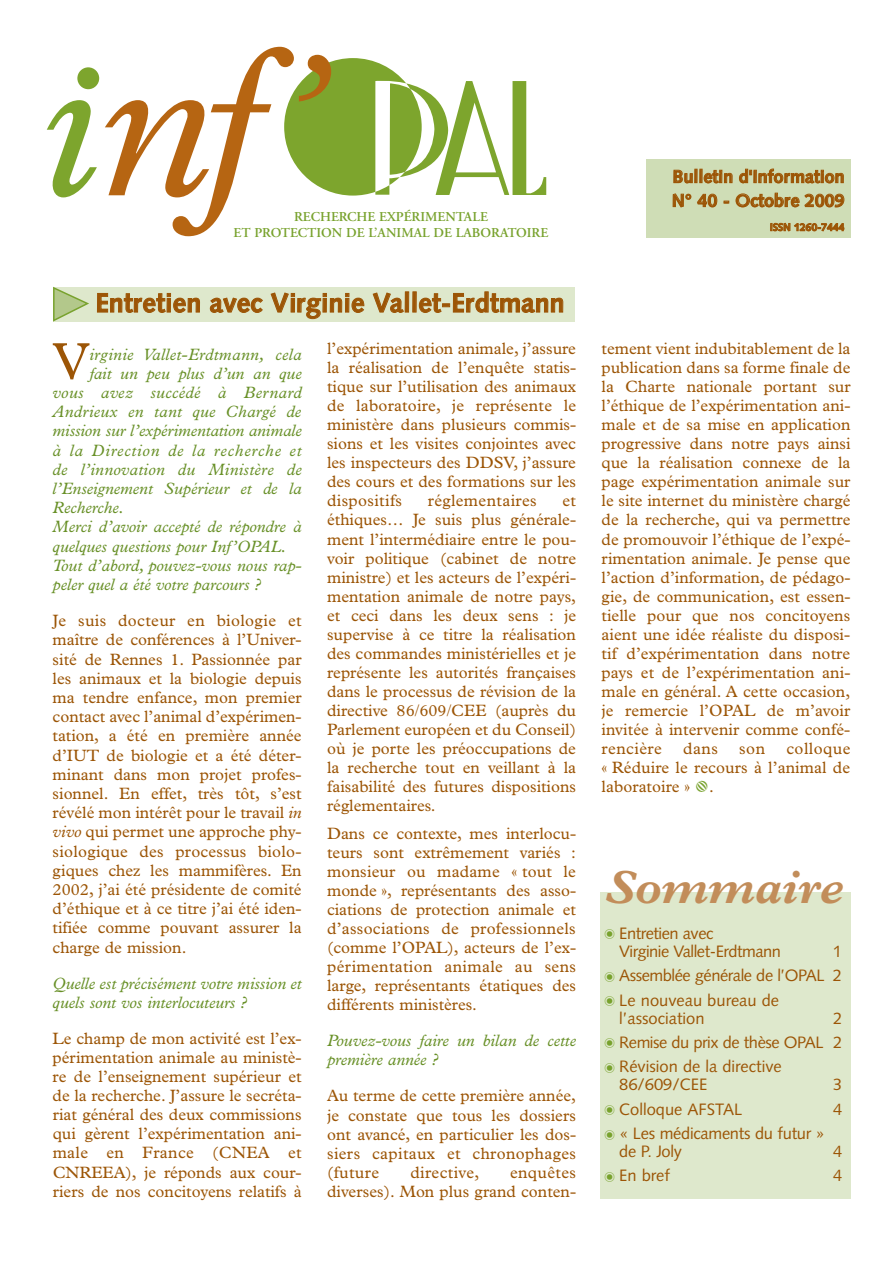
<style>
.page{position:relative;width:893px;height:1263px;background:#fff}
.page>*{position:absolute;margin:0;border:0;box-sizing:border-box;transform-origin:0 0}
.t1{font:52.05px "Plantin";color:#9c5506}
.t2{font:italic 700 46.5px "Plantin";color:#c28d5a}
.t3{font:700 27px "Syntax";color:#9c5506}
.t4{font:700 18px/24px "Syntax";letter-spacing:-.005em;color:#9c5506}
.t5{font:16.5px/19px "Plantin";color:#9c5506;text-align:justify}
.t6{font:italic 16.5px/19.2px "Plantin";color:#689027}
.t7{font:16.5px/24.5px "Syntax";letter-spacing:-.015em;color:#9c5506}
.t8{font:italic 16.5px "Plantin";letter-spacing:.02em;color:#689027}
.t9{font:italic 16.5px "Plantin";letter-spacing:.05em;color:#689027}
.t10{font:16.5px "Plantin";letter-spacing:.02em;color:#9c5506}
.t11{font:600 13.5px/16.2px "Adobe Garamond";color:#78a22d;text-align:center}
.t12{font:700 10.5px "Syntax";letter-spacing:-.005em;color:#9c5506}
.s1{font-style:italic}
</style>
<div class="page">
<svg style="left:47px;top:67px;width:52px;height:130px"></svg>
<svg style="left:105px;top:47px;width:441px;height:189px"></svg>
<div style="left:646px;top:159px;width:204px;height:78px;background:#cfddb6"></div>
<div style="left:53px;top:287px;width:521px;height:35px;background:#dee8cc"></div>
<svg style="left:53px;top:287px;width:36px;height:35px"></svg>
<div style="left:600px;top:891px;width:250px;height:307px;background:#dee8cc"></div>
<p class="t11" style="left:234px;top:210px;width:316px">RECHERCHE EXPÉRIMENTALE<br>ET PROTECTION DE L’ANIMAL DE LABORATOIRE</p>
<h3 class="t3" style="left:95px;top:292px;width:471px">Entretien avec Virginie Vallet-Erdtmann</h3>
<h1 class="t1" style="left:53px;top:343px;width:38px">V</h1>
<p class="t8" style="left:89px;top:348px;width:214px">irginie Vallet-Erdtmann, cela</p>
<p class="t6" style="left:89px;top:365px;width:214px">fait un peu plus d’un an que</p>
<p class="t8" style="left:53px;top:387px;width:251px">vous avez succédé à Bernard</p>
<p class="t6" style="left:53px;top:403px;width:250px">Andrieux en tant que Chargé de</p>
<p class="t6" style="left:53px;top:423px;width:251px">mission sur l’expérimentation animale</p>
<p class="t9" style="left:53px;top:444px;width:250px">à la Direction de la recherche et</p>
<p class="t8" style="left:53px;top:463px;width:251px">de l’innovation du Ministère de</p>
<p class="t6" style="left:53px;top:480px;width:250px">l’Enseignement Supérieur et de la</p>
<p class="t6" style="left:53px;top:499px;width:73px">Recherche.</p>
<p class="t6" style="left:53px;top:519px;width:250px">Merci d’avoir accepté de répondre à</p>
<p class="t6" style="left:53px;top:538px;width:235px">quelques questions pour Inf’OPAL.</p>
<p class="t6" style="left:53px;top:557px;width:250px">Tout d’abord, pouvez-vous nous rap-</p>
<p class="t6" style="left:53px;top:576px;width:210px">peler quel a été votre parcours ?</p>
<p class="t5" style="left:53px;top:613px;width:250px">Je suis docteur en biologie et maître de conférences à l’Univer&shy;sité de Rennes 1. Passionnée par les animaux et la biologie depuis ma tendre enfance, mon premier contact avec l’animal d’expérimen&shy;tation, a été en première année d’IUT de biologie et a été déter&shy;minant dans mon projet profes&shy;sionnel. En effet, très tôt, s’est révélé mon intérêt pour le travail <span class="s1">in vivo</span> qui permet une approche phy&shy;siologique des processus biolo&shy;giques chez les mammifères. En 2002, j’ai été présidente de comité d’éthique et à ce titre j’ai été iden&shy;tifiée comme pouvant assurer la charge de mission.</p>
<p class="t6" style="left:53px;top:975px;width:250px">Quelle est précisément votre mission et quels sont vos interlocuteurs ?</p>
<p class="t5" style="left:53px;top:1030px;width:250px">Le champ de mon activité est l’ex&shy;périmentation animale au ministè&shy;re de l’enseignement supérieur et de la recherche. J’assure le secréta&shy;riat général des deux commissions qui gèrent l’expérimentation ani&shy;male en France (CNEA et CNREEA), je réponds aux cour&shy;riers de nos concitoyens relatifs à</p>
<p class="t5" style="left:327px;top:340px;width:251px">l’expérimentation animale, j’assure la réalisation de l’enquête statis&shy;tique sur l’utilisation des animaux de laboratoire, je représente le ministère dans plusieurs commis&shy;sions et les visites conjointes avec les inspecteurs des DDSV, j’assure des cours et des formations sur les dispositifs</p>
<p class="t10" style="left:428px;top:495px;width:110px">réglementaires</p>
<p class="t5" style="left:327px;top:493px;width:251px;text-indent:235px">et éthiques… Je suis plus générale&shy;ment l’intermédiaire entre le pou&shy;voir politique (cabinet de notre ministre) et les acteurs de l’expéri&shy;mentation animale de notre pays, et ceci dans les deux sens : je supervise à ce titre la réalisation des commandes ministérielles et je représente les autorités françaises dans le processus de révision de la directive 86/609/CEE (auprès du Parlement européen et du Conseil) où je porte les préoccupations de la recherche tout en veillant à la faisabilité des futures dispositions réglementaires.</p>
<p class="t5" style="left:327px;top:825px;width:250px">Dans ce contexte, mes interlocu&shy;teurs sont extrêmement variés : monsieur ou madame « tout le monde », représentants des asso&shy;ciations de protection animale et d’associations de professionnels (comme l’OPAL), acteurs de l’ex&shy;périmentation animale au sens large, représentants étatiques des différents ministères.</p>
<p class="t6" style="left:327px;top:1033px;width:250px">Pouvez-vous faire un bilan de cette première année ?</p>
<p class="t5" style="left:327px;top:1088px;width:250px">Au terme de cette première année, je constate que tous les dossiers ont avancé, en particulier les dos&shy;siers capitaux et chronophages (future</p>
<p class="t10" style="left:410px;top:1166px;width:70px">directive,</p>
<p class="t5" style="left:327px;top:1164px;width:250px;text-align:right">enquêtes<br>diverses). Mon plus grand conten-</p>
<p class="t4" style="left:672px;top:166px;width:174px">Bulletin d'Information<br>N° 40 - Octobre 2009</p>
<p class="t12" style="left:770px;top:223px;width:76px">ISSN 1260-7444</p>
<p class="t5" style="left:601px;top:340px;width:250px">tement vient indubitablement de la publication dans sa forme finale de la Charte nationale portant sur l’éthique de l’expérimentation ani&shy;male et de sa mise en application progressive dans notre pays ainsi que la réalisation connexe de la page expérimentation animale sur le site internet du ministère chargé de la recherche, qui va permettre de promouvoir l’éthique de l’expé&shy;rimentation animale. Je pense que l’action d’information, de pédago&shy;gie, de communication, est essen&shy;tielle pour que nos concitoyens aient une idée réaliste du disposi&shy;tif d’expérimentation dans notre pays et de l’expérimentation ani&shy;male en général. A cette occasion, je remercie l’OPAL de m’avoir invitée à intervenir comme confé&shy;rencière</p>
<p class="t5" style="left:601px;top:740px;width:251px;text-indent:185px">colloque « Réduire le recours à l’animal de laboratoire » .</p>
<p class="t5" style="left:683px;top:740px;width:36px">dans</p>
<p class="t5" style="left:739px;top:740px;width:27px">son</p>
<h2 class="t2" style="left:606px;top:871px;width:239px">Sommaire</h2>
<p class="t7" style="left:619px;top:925px;width:163px;line-height:18px">Entretien avec<br>Virginie Vallet-Erdtmann</p>
<p class="t7" style="left:619px;top:940px;width:224px;text-align:justify;text-indent:214px">1<br>Assemblée générale de l’OPAL 2<br>Le nouveau bureau de</p>
<p class="t7" style="left:619px;top:1007px;width:87px">l’association</p>
<p class="t7" style="left:619px;top:1007px;width:224px;text-align:justify;text-indent:214px">2<br>Remise du prix de thèse OPAL 2<br>Révision de la directive</p>
<p class="t7" style="left:619px;top:1074px;width:90px">86/609/CEE</p>
<p class="t7" style="left:833px;top:1074px;width:11px">3</p>
<p class="t7" style="left:619px;top:1098px;width:125px">Colloque AFSTAL</p>
<p class="t7" style="left:833px;top:1098px;width:11px">4</p>
<p class="t7" style="left:619px;top:1126px;width:207px;line-height:18px">« Les médicaments du futur » de P. Joly</p>
<p class="t7" style="left:833px;top:1140px;width:11px">4</p>
<p class="t7" style="left:619px;top:1165px;width:52px">En bref</p>
<p class="t7" style="left:833px;top:1165px;width:11px">4</p>
</div>
